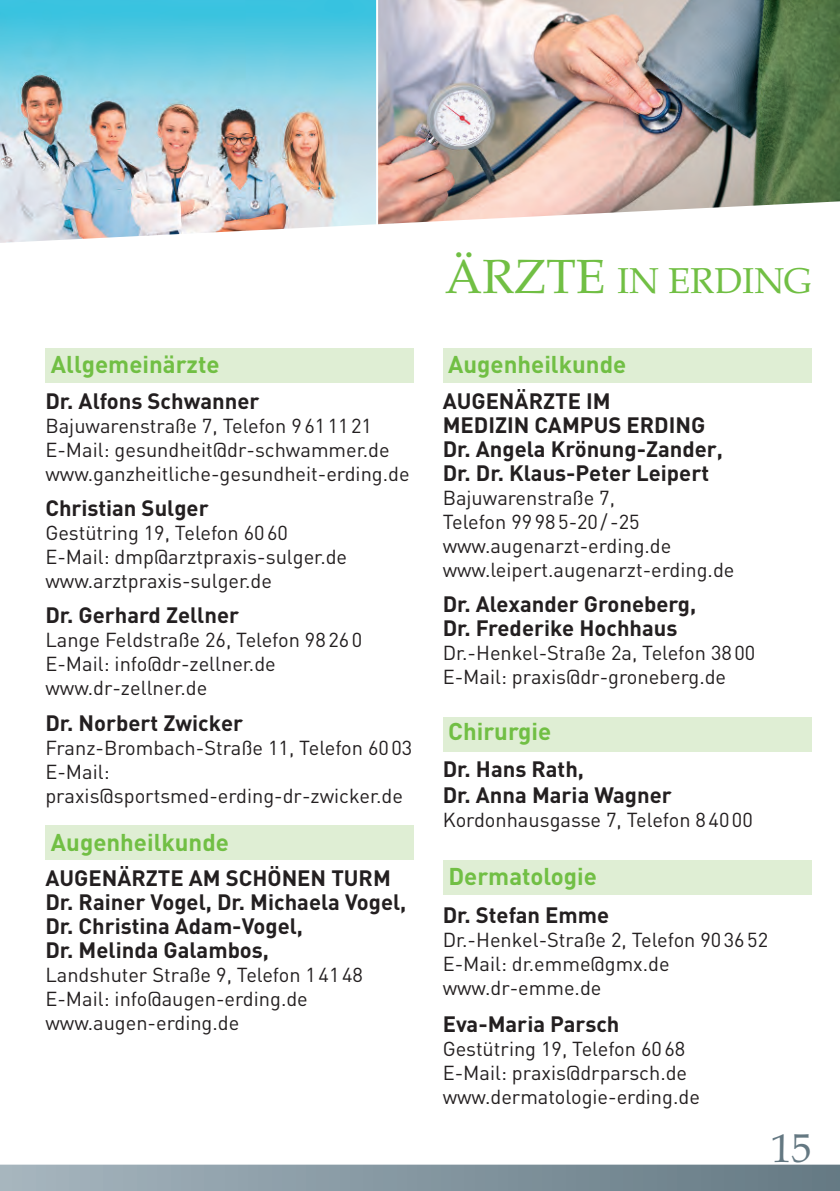
<style>
.page{position:relative;width:840px;height:1191px;background:#fff}
.page>*{position:absolute;margin:0;border:0;box-sizing:border-box;transform-origin:0 0}
.t1{font:40px "Book Antiqua";color:#647882}
.t2{font:36px "Book Antiqua";color:#71bf44}
.t3{font:700 24px "DIN";color:#71bf44}
.t4{font:700 22px/24px "DIN";color:#231f20}
.t5{font:20px/24px "DIN";color:#231f20}
.s1{font-size:48px}
</style>
<div class="page">
<img style="left:0;top:0;width:376px;height:243px">
<div style="left:45px;top:825px;width:369px;height:34px;background:#dfeed4"></div>
<div style="left:442px;top:717px;width:369px;height:34px;background:#dfeed4"></div>
<div style="left:442px;top:861px;width:369px;height:34px;background:#dfeed4"></div>
<img style="left:378px;top:0;width:461px;height:225px">
<div style="left:0;top:1164px;width:839px;height:27px;background:linear-gradient(to right,#a6b5be,#647983)"></div>
<div style="left:45px;top:348px;width:369px;height:34px;background:#dfeed4"></div>
<div style="left:442px;top:348px;width:369px;height:34px;background:#dfeed4"></div>
<p class="t3" style="left:51px;top:351px;width:170px">Allgemeinärzte</p>
<p class="t4" style="left:45px;top:389px;width:215px">Dr. Alfons Schwanner</p>
<p class="t5" style="left:45px;top:414px;width:365px">Bajuwarenstraße 7, Telefon 9 61 11 21<br>E-Mail: gesundheit@dr-schwammer.de www.ganzheitliche-gesundheit-erding.de</p>
<p class="t4" style="left:45px;top:496px;width:165px">Christian Sulger</p>
<p class="t5" style="left:45px;top:521px;width:303px">Gestütring 19, Telefon 60 60<br>E-Mail: dmp@arztpraxis-sulger.de www.arztpraxis-sulger.de</p>
<p class="t4" style="left:45px;top:604px;width:195px">Dr. Gerhard Zellner</p>
<p class="t5" style="left:45px;top:628px;width:318px">Lange Feldstraße 26, Telefon 98 26 0<br>E-Mail: info@dr-zellner.de www.dr-zellner.de</p>
<p class="t4" style="left:45px;top:711px;width:199px">Dr. Norbert Zwicker</p>
<p class="t5" style="left:45px;top:736px;width:368px">Franz-Brombach-Straße 11, Telefon 60 03<br>E-Mail: praxis@sportsmed-erding-dr-zwicker.de</p>
<p class="t3" style="left:51px;top:828px;width:179px">Augenheilkunde</p>
<p class="t4" style="left:45px;top:866px;width:362px">AUGENÄRZTE AM SCHÖNEN TURM<br>Dr. Rainer Vogel, Dr. Michaela Vogel,<br>Dr. Christina Adam-Vogel,<br>Dr. Melinda Galambos,</p>
<p class="t5" style="left:45px;top:963px;width:319px">Landshuter Straße 9, Telefon 1 41 48<br>E-Mail: info@augen-erding.de www.augen-erding.de</p>
<h2 class="t2" style="left:444px;top:260px;width:368px"><span class="s1">ÄRZTE</span> IN ERDING</h2>
<p class="t3" style="left:448px;top:351px;width:179px">Augenheilkunde</p>
<p class="t4" style="left:442px;top:389px;width:282px">AUGENÄRZTE IM<br>MEDIZIN CAMPUS ERDING<br>Dr. Angela Krönung-Zander,<br>Dr. Dr. Klaus-Peter Leipert</p>
<p class="t5" style="left:442px;top:486px;width:293px">Bajuwarenstraße 7,<br>Telefon 99 98 5-20 / -25 www.augenarzt-erding.de www.leipert.augenarzt-erding.de</p>
<p class="t4" style="left:442px;top:592px;width:255px">Dr. Alexander Groneberg,<br>Dr. Frederike Hochhaus</p>
<p class="t5" style="left:442px;top:641px;width:314px">Dr.-Henkel-Straße 2a, Telefon 38 00<br>E-Mail: praxis@dr-groneberg.de</p>
<p class="t3" style="left:448px;top:717px;width:104px">Chirurgie</p>
<p class="t4" style="left:442px;top:757px;width:230px;line-height:26px">Dr. Hans Rath,<br>Dr. Anna Maria Wagner</p>
<p class="t5" style="left:442px;top:808px;width:311px">Kordonhausgasse 7, Telefon 8 40 00</p>
<p class="t3" style="left:448px;top:863px;width:150px">Dermatologie</p>
<p class="t4" style="left:442px;top:903px;width:168px">Dr. Stefan Emme</p>
<p class="t5" style="left:442px;top:928px;width:327px">Dr.-Henkel-Straße 2, Telefon 90 36 52<br>E-Mail: dr.emme@gmx.de www.dr-emme.de</p>
<p class="t4" style="left:442px;top:1012px;width:178px">Eva-Maria Parsch</p>
<p class="t5" style="left:442px;top:1037px;width:258px">Gestütring 19, Telefon 60 68<br>E-Mail: praxis@drparsch.de www.dermatologie-erding.de</p>
<h1 class="t1" style="left:771px;top:1124px;width:41px">15</h1>
</div>
